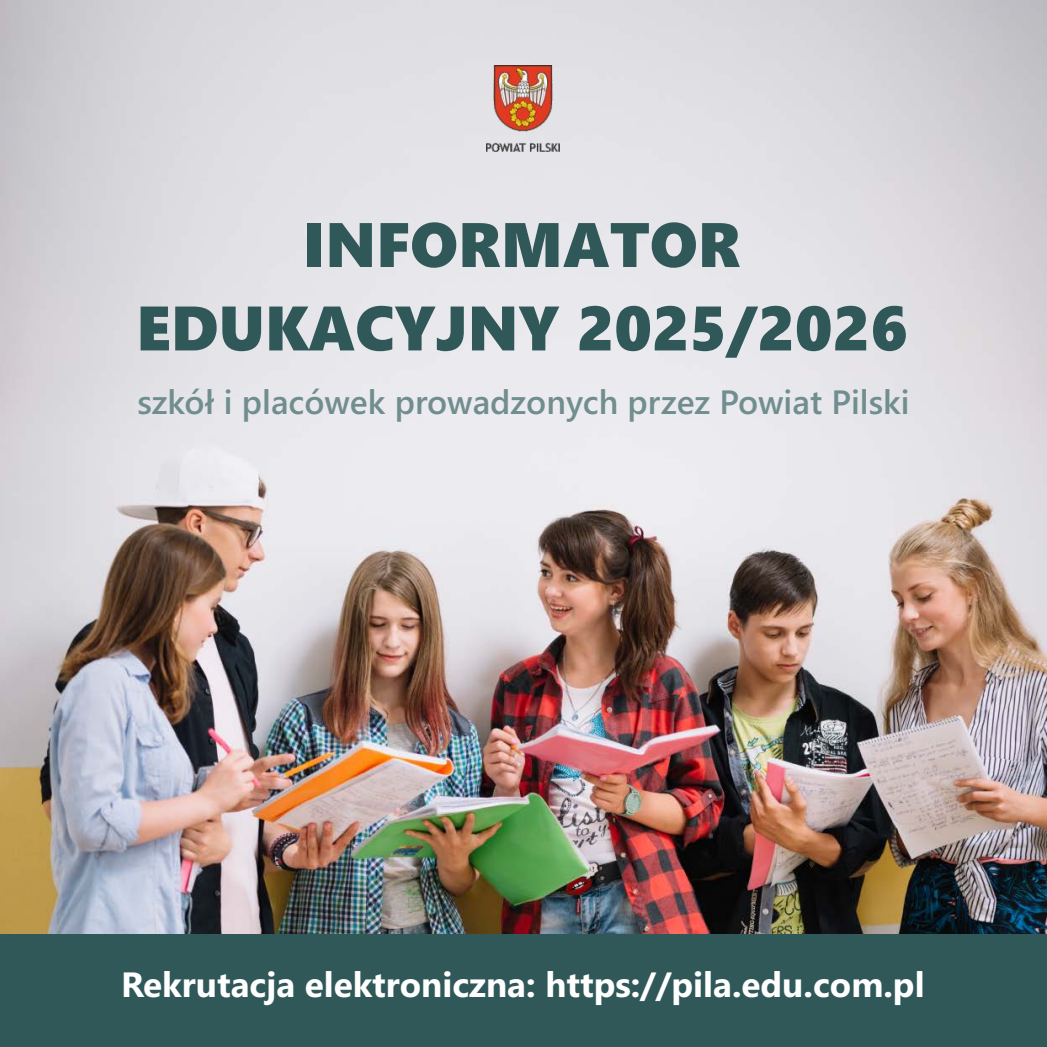
<style>
.page{position:relative;width:1047px;height:1047px;background:#fff}
.page>*{position:absolute;margin:0;border:0;box-sizing:border-box;transform-origin:0 0}
.t1{font:62.65px/83.5px "Segoe UI Black";color:#305859;text-align:center}
.t2{font:700 35px "Segoe UI";color:#fefefe}
.t3{font:600 33.6px "Segoe UI";color:#718e8f}
</style>
<div class="page">
<img style="left:0;top:0;width:1046px;height:934px">
<div style="left:0;top:934px;width:1046px;height:113px;background:#305859"></div>
<img style="left:487px;top:65px;width:72px;height:86px">
<h1 class="t1" style="left:136px;top:209px;width:773px">INFORMATOR<br>EDUKACYJNY 2025/2026</h1>
<p class="t3" style="left:137px;top:390px;width:774px">szkół i placówek prowadzonych przez Powiat Pilski</p>
<p class="t2" style="left:121px;top:971px;width:805px">Rekrutacja elektroniczna: https://pila.edu.com.pl</p>
</div>
